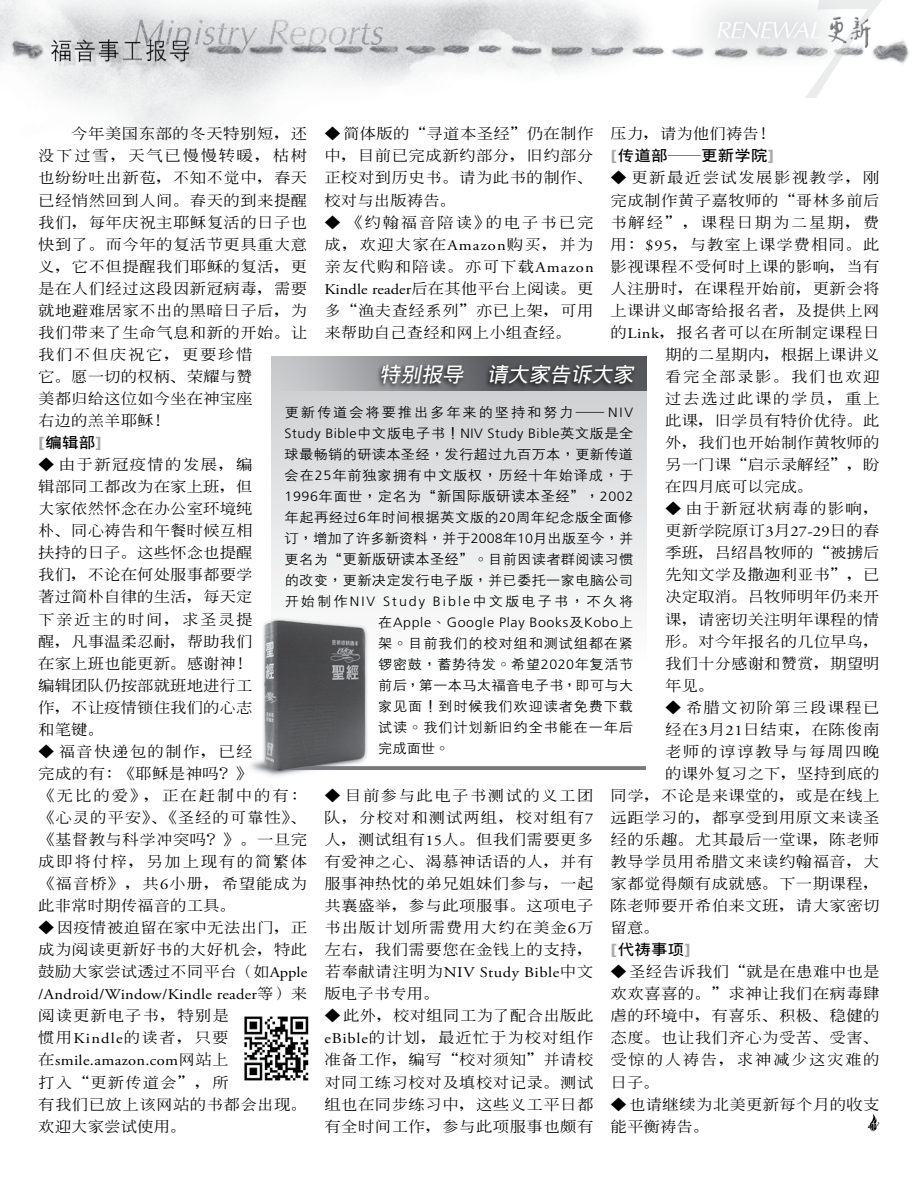
<style>
.page{position:relative;width:918px;height:1188px;background:#fff}
.page>*{position:absolute;margin:0;border:0;box-sizing:border-box;transform-origin:0 0}
.t1{font:italic 700 20.4px "AR Hei B5 S";color:#fff}
.t2{font:500 14.85px/22px "AR Ming B5 S";letter-spacing:.02em;color:#000;text-align:justify;scale:1.11 1}
.t3{font:500 14.85px/22px "AR Ming B5 S";letter-spacing:.05em;color:#000;scale:1.11 1}
.t4{font:500 14.85px/22px "AR Ming B5 S";color:#000;scale:1.11 1}
.t5{font:14.85px "Adobe Garamond Pro";letter-spacing:.015em;color:#000;scale:1.11 1}
.t6{font:500 14.85px "AR Ming B5 S";letter-spacing:.09em;color:#000;scale:1.11 1}
.t7{font:500 14.85px/22px "AR Ming B5 S";letter-spacing:.055em;color:#000;scale:1.11 1}
.t8{font:14.85px "Adobe Garamond Pro";letter-spacing:.035em;color:#000;scale:1.11 1}
.t9{font:700 14.85px "AR Hei B5 S";letter-spacing:.01em;color:#000;scale:1.11 1}
.t10{font:500 14.85px "AR Ming B5 S";letter-spacing:.08em;color:#000;scale:1.11 1}
.t11{font:500 14.85px "AR Ming B5 S";letter-spacing:.095em;color:#000;scale:1.11 1}
.t12{font:500 14.85px "AR Ming B5 S";letter-spacing:.04em;color:#000;scale:1.11 1}
.t13{font:500 14.85px "AR Ming B5 S";letter-spacing:.075em;color:#000;scale:1.11 1}
.t14{font:14.25px "FZJZDXB B51 0";letter-spacing:.04em;color:#000}
.t15{font:13.5px/21px "FZJZDXB B51 0";letter-spacing:.055em;color:#000;text-align:justify;scale:1.06 1}
.t16{font:300 13.5px "Frutiger LT Std";letter-spacing:.045em;color:#000;scale:1.06 1}
.t17{font:13.5px/21px "FZJZDXB B51 0";letter-spacing:.02em;color:#000;scale:1.06 1}
.t18{font:13.5px "FZJZDXB B51 0";letter-spacing:.135em;color:#000;scale:1.06 1}
.s1{font-family:"AR Ming B5";font-weight:300}
.s2{font-family:"Adobe Garamond Pro";font-weight:400}
.s3{font-family:"AR Ming B5 S";font-weight:500}
.s4{font-family:"Frutiger LT Std";font-weight:900;color:#a7a9ac}
.s5{font-family:"Frutiger LT Std";font-weight:300}
.s6{font-family:"FZJZDXB B51 0";font-weight:400}
.s7{font-family:"Frutiger LT Std";font-weight:300;font-size:13.5px}
.s8{font-size:13.5px}
.s9{font-size:14.25px}
</style>
<div class="page">
<img style="left:0;top:0;width:909px;height:378px">
<svg style="left:867px;top:1114px;width:13px;height:18px"></svg>
<img style="left:244px;top:1016px;width:65px;height:65px">
<svg style="left:272px;top:390px;width:374px;height:213px"></svg>
<svg style="left:268px;top:357px;width:378px;height:33px;background:#9b9c9f"></svg>
<div style="left:375px;top:363px;width:262px;height:27px;background:#000;opacity:.85"></div>
<img style="left:250px;top:617px;width:118px;height:159px">
<svg style="left:282px;top:766px;width:364px;height:4px"></svg>
<p class="t2" style="left:324px;top:123px;width:244px"><span class="s1">◆</span>簡體版的“尋道本聖經”仍在製作中，目前已完成新約部分，舊約部分正校對到歷史書。請為此書的製作、校對與出版禱告。</p>
<p class="t2" style="left:324px;top:211px;width:244px"><span class="s1">◆</span> 《約翰福音陪讀》的電子書已完成，歡迎大家在<span class="s2">Amazon</span>購買，並為親友代購和陪讀。亦可下載<span class="s2">Amazon</span></p>
<p class="t5" style="left:324px;top:280px;width:244px">Kindle reader<span class="s3">后在其他平台上閱讀。更</span></p>
<p class="t4" style="left:324px;top:299px;width:244px">多“漁夫查經系列”亦已上架，可用來幫助自己查經和網上小組查經。</p>
<p class="t2" style="left:38px;top:123px;width:244px;text-align:left;text-indent:33px">今年美國東部的冬天特別短，還沒下過雪，天氣已慢慢轉暖，枯樹也紛紛吐出新苞，不知不覺中，春天已經悄然回到人間。春天的到來提醒我們，每年慶祝主耶穌復活的日子也快到了。而今年的復活節更具重大意義，它不但提醒我們耶穌的復活，更是在人們經過這段因新冠病毒，需要就地避難居家不出的黑暗日子后，為我們帶來了生命氣息和新的開始。讓我們不但慶祝它，更要珍惜<br>它。願一切的權柄、榮耀與讚<br>美都歸給這位如今坐在神寶座<br>右邊的羔羊耶穌！</p>
<p class="t9" style="left:38px;top:435px;width:59px"><span class="s4">[</span>編輯部<span class="s4">]</span></p>
<p class="t2" style="left:38px;top:453px;width:195px"><span class="s1">◆</span> 由于新冠疫情的發展，編輯部同工都改為在家上班，但大家依然懷念在辦公室環境純樸、同心禱告和午餐時候互相扶持的日子。這些懷念也提醒我們，不論在何處服事都要學著過簡樸自律的生活，每天定下親近主的時間，求聖靈提醒，凡事溫柔忍耐，幫助我們在家上班也能更新。感謝神！編輯團隊仍按部就班地進行工作，不讓疫情鎖住我們的心志和筆鍵。</p>
<p class="t3" style="left:38px;top:740px;width:244px"><span class="s1">◆</span> 福音快遞包的製作，已經<br>完成的有：《耶穌是神嗎？》<br>《無比的愛》，正在趕製中的有：《心靈的平安》、《聖經的可靠性》、《基督教與科學衝突嗎？》。一旦完成即將付梓，另加上現有的簡繁體《福音橋》，共<span class="s2">6</span>小冊，希望能成為此非常時期傳福音的工具。</p>
<p class="t2" style="left:38px;top:917px;width:244px"><span class="s1">◆</span>因疫情被迫留在家中無法出門，正成為閱讀更新好書的大好機會，特此鼓勵大家嘗試透過不同平台（如<span class="s2">Apple</span></p>
<p class="t5" style="left:38px;top:986px;width:244px">/Android/Window/Kindle reader<span class="s3">等）來</span></p>
<p class="t7" style="left:38px;top:1005px;width:173px">閱讀更新電子書，特別是慣用<span class="s2">Kindle</span>的讀者，只要</p>
<p class="t5" style="left:38px;top:1052px;width:173px"><span class="s3">在</span>smile.amazon.com<span class="s3">網站上</span></p>
<p class="t2" style="left:38px;top:1071px;width:244px;text-align:left">打入“更新傳道會”，所<br>有我們已放上該網站的書都會出現。歡迎大家嘗試使用。</p>
<p class="t4" style="left:611px;top:123px;width:150px">壓力，請為他們禱告！</p>
<p class="t9" style="left:611px;top:148px;width:149px"><span class="s4">[</span>傳道部─更新學院<span class="s4">]</span></p>
<p class="t10" style="left:611px;top:170px;width:244px"><span class="s1">◆</span> 更新最近嘗試發展影視教學，剛</p>
<p class="t2" style="left:611px;top:189px;width:244px">完成製作黃子嘉牧師的“哥林多前后</p>
<p class="t11" style="left:611px;top:215px;width:244px">書解經”，課程日期為二星期，費</p>
<p class="t3" style="left:611px;top:233px;width:244px">用：<span class="s2">$95</span>，與教室上課學費相同。此</p>
<p class="t2" style="left:611px;top:255px;width:244px">影視課程不受何時上課的影響，當有</p>
<p class="t2" style="left:611px;top:277px;width:244px">人註冊時，在課程開始前，更新會將</p>
<p class="t2" style="left:611px;top:299px;width:244px">上課講義郵寄給報名者，及提供上網</p>
<p class="t2" style="left:611px;top:321px;width:244px">的<span class="s2">Link</span>，報名者可以在所制定課程日</p>
<p class="t4" style="left:665px;top:343px;width:195px">期的二星期內，根據上課講義</p>
<p class="t6" style="left:665px;top:369px;width:195px">看完全部錄影。我們也歡迎</p>
<p class="t6" style="left:665px;top:391px;width:195px">過去選過此課的學員，重上</p>
<p class="t4" style="left:665px;top:409px;width:195px">此課，舊學員有特價優待。此</p>
<p class="t4" style="left:665px;top:431px;width:195px">外，我們也開始製作黃牧師的</p>
<p class="t4" style="left:665px;top:453px;width:195px">另一門課“啟示錄解經”，盼</p>
<p class="t4" style="left:665px;top:476px;width:135px">在四月底可以完成。</p>
<p class="t2" style="left:665px;top:498px;width:195px"><span class="s1">◆</span> 由于新冠狀病毒的影響，更新學院原訂<span class="s2">3</span>月<span class="s2">27-29</span>日的春季班，呂紹昌牧師的“被擄后先知文學及撒迦利亞書”，已決定取消。呂牧師明年仍來開課，請密切關注明年課程的情形。對今年報名的幾位早鳥，我們十分感謝和讚賞，期望明年見。</p>
<p class="t13" style="left:665px;top:700px;width:195px"><span class="s1">◆</span> 希臘文初階第三段課程已</p>
<p class="t12" style="left:665px;top:722px;width:195px">經在<span class="s2">3</span>月<span class="s2">21</span>日結束，在陳俊南</p>
<p class="t6" style="left:665px;top:744px;width:195px">老師的諄諄教導與每週四晚</p>
<p class="t4" style="left:665px;top:762px;width:195px">的課外複習之下，堅持到底的</p>
<p class="t2" style="left:611px;top:784px;width:244px">同學，不論是來課堂的，或是在線上</p>
<p class="t2" style="left:611px;top:806px;width:244px">遠距學習的，都享受到用原文來讀聖</p>
<p class="t2" style="left:611px;top:828px;width:244px">經的樂趣。尤其最后一堂課，陳老師</p>
<p class="t2" style="left:611px;top:850px;width:244px">教導學員用希臘文來讀約翰福音，大</p>
<p class="t2" style="left:611px;top:872px;width:244px">家都覺得頗有成就感。下一期課程，</p>
<p class="t2" style="left:611px;top:895px;width:244px">陳老師要開希伯來文班，請大家密切</p>
<p class="t2" style="left:611px;top:917px;width:46px">留意。</p>
<p class="t9" style="left:611px;top:942px;width:74px"><span class="s4">[</span>代禱事項<span class="s4">]</span></p>
<p class="t2" style="left:611px;top:961px;width:244px"><span class="s1">◆</span>聖經告訴我們“就是在患難中也是歡歡喜喜的。”求神讓我們在病毒肆虐的環境中，有喜樂、積極、穩健的態度。也讓我們齊心為受苦、受害、受驚的人禱告，求神減少這災難的日子。</p>
<p class="t2" style="left:611px;top:1093px;width:244px"><span class="s1">◆</span>也請繼續為北美更新每個月的收支能平衡禱告。</p>
<h1 class="t1" style="left:379px;top:364px;width:259px">特別報導 請大家告訴大家</h1>
<p class="t18" style="left:285px;top:405px;width:330px">更新傳道會將要推出多年來的堅持和努力─<span class="s5">NIV</span></p>
<p class="t16" style="left:285px;top:425px;width:330px">Study Bible<span class="s6">中文版電子書！</span>NIV Study Bible<span class="s6">英文版是全</span></p>
<p class="t17" style="left:285px;top:444px;width:330px">球最暢銷的研讀本聖經，發行超過九百萬本，更新傳道會在<span class="s5">25</span>年前獨家擁有中文版權，歷經十年始譯成，于</p>
<p class="t14" style="left:285px;top:488px;width:350px"><span class="s7">1996</span><span class="s8">年面世，定名為</span>“新國際版研讀本聖經”<span class="s8">，</span><span class="s7">2002</span></p>
<p class="t15" style="left:285px;top:507px;width:331px">年起再經過<span class="s5">6</span>年時間根據英文版的<span class="s5">20</span>週年紀念版全面修訂，增加了許多新資料，並于<span class="s5">2008</span>年<span class="s5">10</span>月出版至今，並更名為<span class="s9">“更新版研讀本聖經”</span>。目前因讀者群閱讀習慣的改變，更新決定發行電子版，並已委託一家電腦公司開始製作<span class="s5">NIV Study Bible</span>中文版電子書，不久將</p>
<p class="t16" style="left:378px;top:614px;width:242px"><span class="s6">在</span>Apple<span class="s6">、</span>Google Play Books<span class="s6">及</span>Kobo<span class="s6">上</span></p>
<p class="t15" style="left:378px;top:633px;width:242px">架。目前我們的校對組和測試組都在緊鑼密鼓，蓄勢待發。希望<span class="s5">2020</span>年復活節前后，第一本馬太福音電子書，即可與大家見面！到時候我們歡迎讀者免費下載試讀。我們計劃新舊約全書能在一年后完成面世。</p>
<p class="t2" style="left:324px;top:784px;width:244px"><span class="s1">◆</span> 目前參與此電子書測試的義工團隊，分校對和測試兩組，校對組有<span class="s2">7</span>人，測試組有<span class="s2">15</span>人。但我們需要更多有愛神之心、渴慕神話語的人，並有服事神熱忱的弟兄姐妹們參與，一起共襄盛舉，參與此項服事。這項電子書出版計劃所需費用大約在美金<span class="s2">6</span>萬左右，我們需要您在金錢上的支持，</p>
<p class="t8" style="left:324px;top:964px;width:244px"><span class="s3">若奉獻請註明為</span>NIV Study Bible<span class="s3">中文</span></p>
<p class="t2" style="left:324px;top:983px;width:106px">版電子書專用。</p>
<p class="t2" style="left:324px;top:1005px;width:244px"><span class="s1">◆</span>此外，校對組同工為了配合出版此<span class="s2">eBible</span>的計劃，最近忙于為校對組作準備工作，編寫“校對須知”並請校對同工練習校對及填校對記錄。測試組也在同步練習中，這些義工平日都有全時間工作，參與此項服事也頗有</p>
</div>
